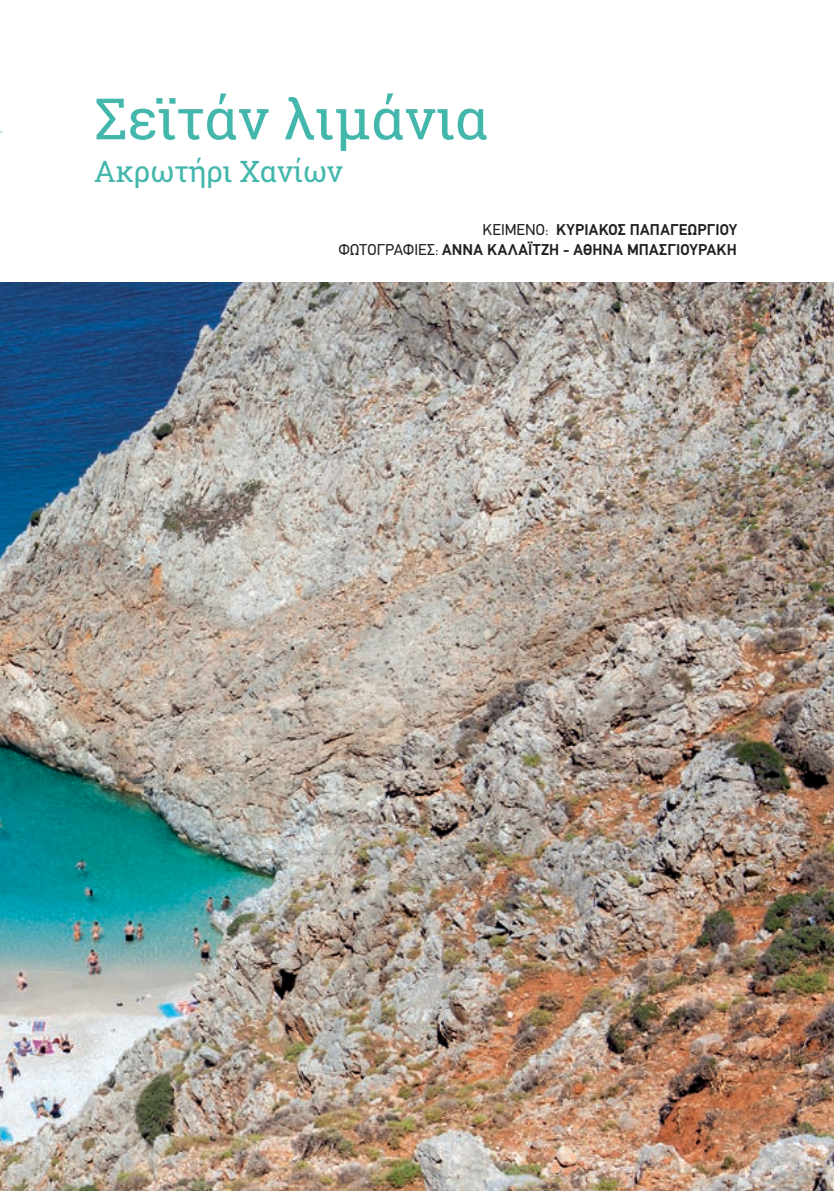
<style>
.page{position:relative;width:834px;height:1191px;background:#fff}
.page>*{position:absolute;margin:0;border:0;box-sizing:border-box;transform-origin:0 0}
.t1{font:57.05px "Roboto Slab";color:#44b7ad}
.t2{font:29.4px "Roboto Slab";color:#44b7ad}
.t3{font:700 15.75px/19.8px "PF Din Text";letter-spacing:.02em;color:#231f20}
.s1{font-weight:400}
</style>
<div class="page">
<img style="left:0;top:283px;width:833px;height:908px">
<h1 class="t1" style="left:94px;top:79px;width:395px">Σεϊτάν λιμάνια</h1>
<h2 class="t2" style="left:94px;top:151px;width:250px">Ακρωτήρι Xανίων</h2>
<p class="t3" style="left:338px;top:220px;width:400px;text-indent:144px"><span class="s1">ΚΕΙΜΕΝΟ:</span> κυριακοσ παπαγεωργιου<br><span class="s1">ΦΩΤΟΓΡΑΦΙΕΣ:</span> αννα καλαϊτζη - ΑΘΗΝΑ</p>
<p class="t3" style="left:627px;top:239px;width:22px">ΜΠΑΣΓΙΟΥΡΑΚΗ</p>
</div>
